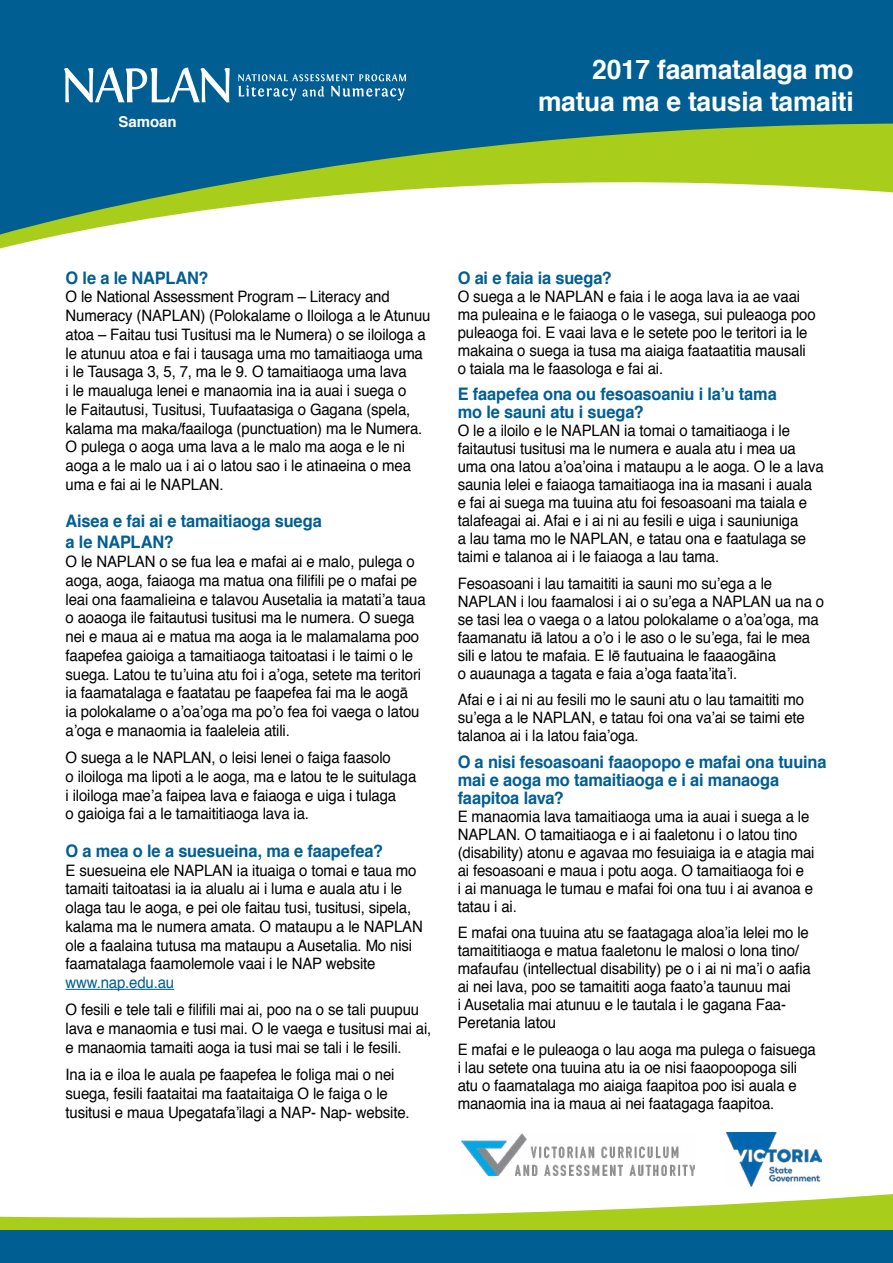
<style>
.page{position:relative;width:893px;height:1263px;background:#fff}
.page>*{position:absolute;margin:0;border:0;box-sizing:border-box;transform-origin:0 0}
.t1{font:700 27px/32.4px "Helvetica";letter-spacing:-.01em;color:#fff;text-align:right}
.t2{font:700 17.25px/18px "Helvetica";letter-spacing:-.01em;color:#005e93;scale:.95 1}
.t3{font:15.75px/18.8px "Helvetica";letter-spacing:-.01em;color:#000;scale:.95 1}
.t4{font:15.75px "Helvetica";letter-spacing:-.01em;color:#005e93;scale:.95 1}
.t5{font:700 15px "Helvetica";color:#fff}
</style>
<div class="page">
<svg style="left:0;top:0;width:893px;height:241px;fill:#005e93"></svg>
<svg style="left:64px;top:67px;width:166px;height:35px"></svg>
<svg style="left:238px;top:74px;width:168px;height:27px;background:#347ea9"></svg>
<hr style="left:66px;top:989px;width:108px;height:1px;background:#005e93">
<svg style="left:0;top:1194px;width:893px;height:36px;fill:#a8cd1b"></svg>
<div style="left:0;top:1230px;width:893px;height:33px;background:#005e93"></div>
<img style="left:726px;top:1132px;width:96px;height:55px">
<img style="left:461px;top:1134px;width:234px;height:41px">
<p class="t5" style="left:118px;top:110px;width:60px">Samoan</p>
<h1 class="t1" style="left:538px;top:53px;width:317px">2017 faamatalaga mo matua ma e tausia tamaiti</h1>
<p class="t2" style="left:66px;top:269px;width:152px">O le a le NAPLAN?</p>
<p class="t3" style="left:66px;top:288px;width:386px">O le National Assessment Program – Literacy and Numeracy (NAPLAN) (Polokalame o Iloiloga a le Atunuu atoa – Faitau tusi Tusitusi ma le Numera) o se iloiloga a le atunuu atoa e fai i tausaga uma mo tamaitiaoga uma<br>i le Tausaga 3, 5, 7, ma le 9. O tamaitiaoga uma lava<br>i le maualuga lenei e manaomia ina ia auai i suega o<br>le Faitautusi, Tusitusi, Tuufaatasiga o Gagana (spela, kalama ma maka/faailoga (punctuation) ma le Numera.<br>O pulega o aoga uma lava a le malo ma aoga e le ni aoga a le malo ua i ai o latou sao i le atinaeina o mea uma e fai ai le NAPLAN.</p>
<p class="t2" style="left:66px;top:511px;width:271px;line-height:21px">Aisea e fai ai e tamaitiaoga suega a le NAPLAN?</p>
<p class="t3" style="left:66px;top:553px;width:381px">O le NAPLAN o se fua lea e mafai ai e malo, pulega o aoga, aoga, faiaoga ma matua ona filifili pe o mafai pe leai ona faamalieina e talavou Ausetalia ia matati’a taua o aoaoga ile faitautusi tusitusi ma le numera. O suega nei e maua ai e matua ma aoga ia le malamalama poo faapefea gaioiga a tamaitiaoga taitoatasi i le taimi o le suega. Latou te tu’uina atu foi i a’oga, setete ma teritori ia faamatalaga e faatatau pe faapefea fai ma le aogā<br>ia polokalame o a’oa’oga ma po’o fea foi vaega o latou a’oga e manaomia ia faaleleia atili.</p>
<p class="t3" style="left:66px;top:749px;width:371px">O suega a le NAPLAN, o leisi lenei o faiga faasolo<br>o iloiloga ma lipoti a le aoga, ma e latou te le suitulaga i iloiloga mae’a faipea lava e faiaoga e uiga i tulaga<br>o gaioiga fai a le tamaititiaoga lava ia.</p>
<p class="t2" style="left:66px;top:842px;width:336px">O a mea o le a suesueina, ma e faapefea?</p>
<p class="t3" style="left:66px;top:861px;width:377px">E suesueina ele NAPLAN ia ituaiga o tomai e taua mo tamaiti taitoatasi ia ia alualu ai i luma e auala atu i le olaga tau le aoga, e pei ole faitau tusi, tusitusi, sipela, kalama ma le numera amata. O mataupu a le NAPLAN ole a faalaina tutusa ma mataupu a Ausetalia. Mo nisi faamatalaga faamolemole vaai i le NAP website</p>
<p class="t4" style="left:66px;top:970px;width:116px">www.nap.edu.au</p>
<p class="t3" style="left:66px;top:1001px;width:387px">O fesili e tele tali e filifili mai ai, poo na o se tali puupuu lava e manaomia e tusi mai. O le vaega e tusitusi mai ai, e manaomia tamaiti aoga ia tusi mai se tali i le fesili.</p>
<p class="t3" style="left:66px;top:1066px;width:364px">Ina ia e iloa le auala pe faapefea le foliga mai o nei suega, fesili faataitai ma faataitaiga O le faiga o le tusitusi e maua Upegatafa’ilagi a NAP- Nap- website.</p>
<p class="t2" style="left:458px;top:269px;width:164px">O ai e faia ia suega?</p>
<p class="t3" style="left:458px;top:287px;width:378px;line-height:18px">O suega a le NAPLAN e faia i le aoga lava ia ae vaai ma puleaina e le faiaoga o le vasega, sui puleaoga poo puleaoga foi. E vaai lava e le setete poo le teritori ia le makaina o suega ia tusa ma aiaiga faataatitia mausali o taiala ma le faasologa e fai ai.</p>
<p class="t2" style="left:458px;top:385px;width:337px">E faapefea ona ou fesoasoaniu i la’u tama mo le sauni atu i suega?</p>
<p class="t3" style="left:458px;top:422px;width:387px;line-height:18px">O le a iloilo e le NAPLAN ia tomai o tamaitiaoga i le faitautusi tusitusi ma le numera e auala atu i mea ua uma ona latou a’oa’oina i mataupu a le aoga. O le a lava saunia lelei e faiaoga tamaitiaoga ina ia masani i auala e fai ai suega ma tuuina atu foi fesoasoani ma taiala e talafeagai ai. Afai e i ai ni au fesili e uiga i sauniuniga<br>a lau tama mo le NAPLAN, e tatau ona e faatulaga se taimi e talanoa ai i le faiaoga a lau tama.</p>
<p class="t3" style="left:458px;top:575px;width:387px;line-height:18px">Fesoasoani i lau tamaititi ia sauni mo su’ega a le NAPLAN i lou faamalosi i ai o su’ega a NAPLAN ua na o se tasi lea o vaega o a latou polokalame o a’oa’oga, ma faamanatu iā latou a o’o i le aso o le su’ega, fai le mea sili e latou te mafaia. E lē fautuaina le faaaogāina<br>o auaunaga a tagata e faia a’oga faata’ita’i.</p>
<p class="t3" style="left:458px;top:691px;width:367px;line-height:18px;text-align:justify">Afai e i ai ni au fesili mo le sauni atu o lau tamaititi mo su’ega a le NAPLAN, e tatau foi ona va’ai se taimi ete talanoa ai i la latou faia’oga.</p>
<p class="t2" style="left:458px;top:753px;width:390px">O a nisi fesoasoani faaopopo e mafai ona tuuina mai e aoga mo tamaitiaoga e i ai manaoga faapitoa lava?</p>
<p class="t3" style="left:458px;top:807px;width:377px;line-height:18px">E manaomia lava tamaitiaoga uma ia auai i suega a le NAPLAN. O tamaitiaoga e i ai faaletonu i o latou tino (disability) atonu e agavaa mo fesuiaiga ia e atagia mai ai fesoasoani e maua i potu aoga. O tamaitiaoga foi e<br>i ai manuaga le tumau e mafai foi ona tuu i ai avanoa e tatau i ai.</p>
<p class="t3" style="left:458px;top:924px;width:373px;line-height:18px">E mafai ona tuuina atu se faatagaga aloa’ia lelei mo le tamaititiaoga e matua faaletonu le malosi o lona tino/ mafaufau (intellectual disability) pe o i ai ni ma’i o aafia ai nei lava, poo se tamaititi aoga faato’a taunuu mai<br>i Ausetalia mai atunuu e le tautala i le gagana Faa-Peretania latou</p>
<p class="t3" style="left:458px;top:1041px;width:379px;line-height:18px">E mafai e le puleaoga o lau aoga ma pulega o faisuega i lau setete ona tuuina atu ia oe nisi faaopoopoga sili atu o faamatalaga mo aiaiga faapitoa poo isi auala e manaomia ina ia maua ai nei faatagaga faapitoa.</p>
</div>
